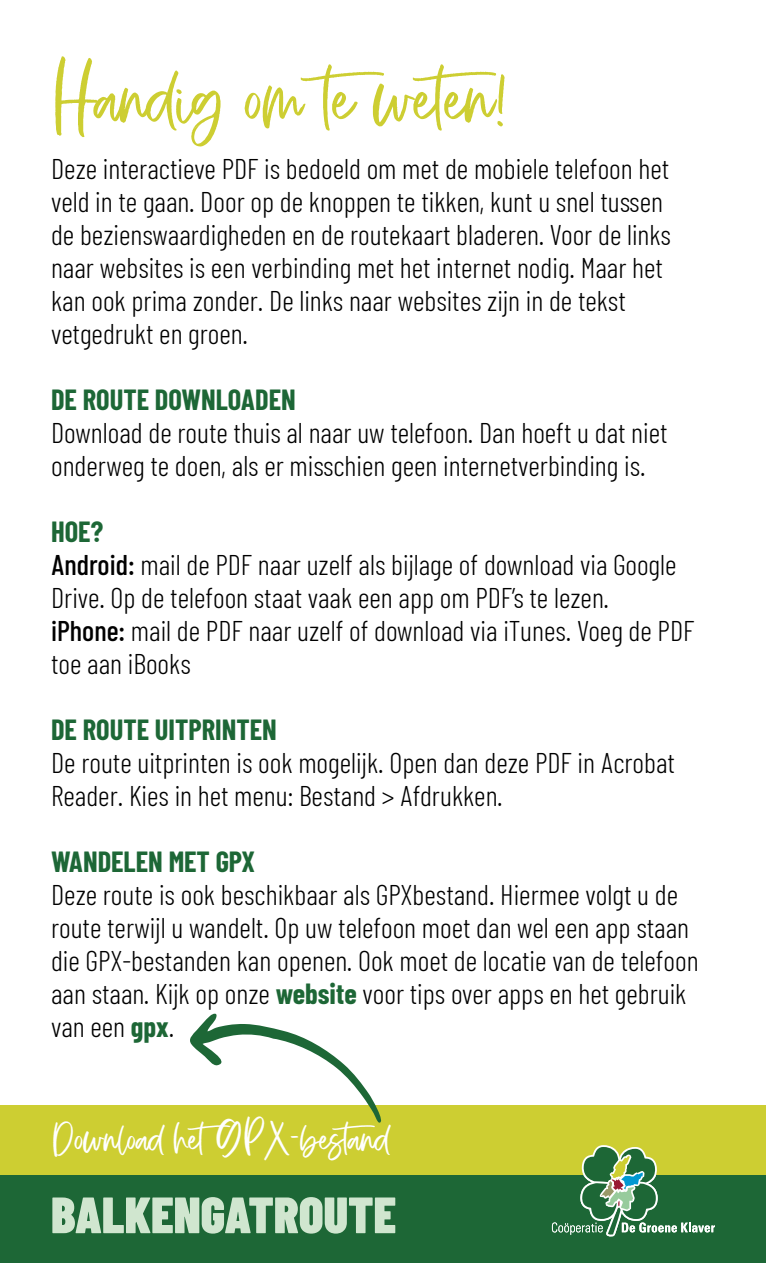
<style>
.page{position:relative;width:766px;height:1263px;background:#fff}
.page>*{position:absolute;margin:0;border:0;box-sizing:border-box;transform-origin:0 0}
.t1{font:85.5px "Buttercup";color:#cdce32}
.t2{font:900 51px "Barlow Condensed";color:#d0e6cf}
.t3{font:43.5px "Buttercup";color:#fff}
.t4{font:300 28.5px/33px "Barlow Condensed";color:#000}
.t5{font:700 28.5px "Barlow Condensed";color:#1d6736}
.s1{font-weight:700;color:#1d6736}
.s2{font-weight:500}
</style>
<div class="page">
<div style="left:0;top:1174px;width:765px;height:89px;background:#1d6736"></div>
<div style="left:0;top:1106px;width:765px;height:69px;background:#cdce32"></div>
<svg style="left:551px;top:1145px;width:163px;height:91px"></svg>
<svg style="left:187px;top:1013px;width:199px;height:110px"></svg>
<h1 class="t1" style="left:51px;top:41px;width:468px">Handig om te weten!</h1>
<p class="t4" style="left:51px;top:151px;width:621px">Deze interactieve PDF is bedoeld om met de mobiele telefoon het veld in te gaan. Door op de knoppen te tikken, kunt u snel tussen de bezienswaardigheden en de routekaart bladeren. Voor de links naar websites is een verbinding met het internet nodig. Maar het kan ook prima zonder. De links naar websites zijn in de tekst vetgedrukt en groen.</p>
<p class="t5" style="left:51px;top:382px;width:246px">DE ROUTE DOWNLOADEN</p>
<p class="t4" style="left:51px;top:415px;width:617px">Download de route thuis al naar uw telefoon. Dan hoeft u dat niet onderweg te doen, als er misschien geen internetverbinding is.</p>
<p class="t4" style="left:51px;top:514px;width:644px"><span class="s1">HOE?<br></span><span class="s2">Android:</span> mail de PDF naar uzelf als bijlage of download via Google Drive. Op de telefoon staat vaak een app om PDF’s te lezen.<br><span class="s2">iPhone:</span> mail de PDF naar uzelf of download via iTunes. Voeg de PDF toe aan iBooks</p>
<p class="t5" style="left:51px;top:712px;width:227px">DE ROUTE UITPRINTEN</p>
<p class="t4" style="left:51px;top:745px;width:625px">De route uitprinten is ook mogelijk. Open dan deze PDF in Acrobat<br>Reader. Kies in het menu: Bestand &gt; Afdrukken.</p>
<p class="t5" style="left:51px;top:844px;width:205px">WANDELEN MET GPX</p>
<p class="t4" style="left:51px;top:877px;width:649px">Deze route is ook beschikbaar als GPXbestand. Hiermee volgt u de route terwijl u wandelt. Op uw telefoon moet dan wel een app staan die GPX-bestanden kan openen. Ook moet de locatie van de telefoon aan staan. Kijk op onze <span class="s1">website</span> voor tips over apps en het gebruik van een <span class="s1">gpx</span>.</p>
<h3 class="t3" style="left:51px;top:1109px;width:340px">Download hetGPX-bestand</h3>
<h2 class="t2" style="left:51px;top:1183px;width:346px">BALKENGATROUTE</h2>
</div>
